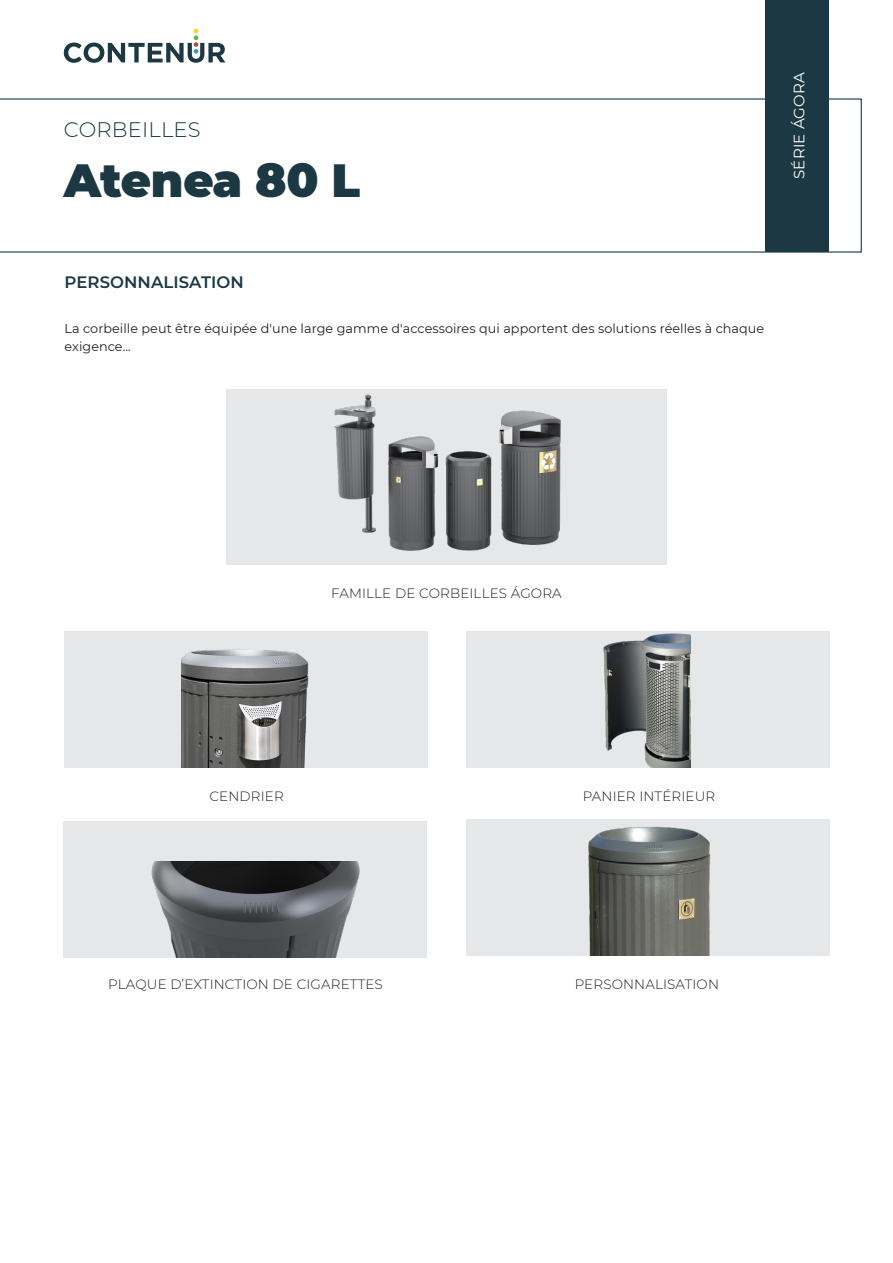
<style>
.page{position:relative;width:893px;height:1263px;background:#fff}
.page>*{position:absolute;margin:0;border:0;box-sizing:border-box;transform-origin:0 0}
.t1{font:900 46.5px "Montserrat";letter-spacing:-.015em;color:#1b3843}
.t2{font:300 21px "Montserrat";letter-spacing:.01em;color:#1b3843}
._02_TEX_GENERAL{font:600 16.5px "Montserrat";letter-spacing:.005em;color:#1b3843}
.t3{font:15px "Montserrat";letter-spacing:.01em;color:#fff}
.t4{font:300 13.5px "Montserrat";letter-spacing:.01em;color:#231f20}
._02_TEX_GENERAL-2{font:12.75px/18px "Montserrat";letter-spacing:.005em;color:#231f20}
</style>
<div class="page">
<svg style="left:64px;top:29px;width:161px;height:34px"></svg>
<svg style="left:0;top:98px;width:862px;height:155px"></svg>
<div style="left:765px;top:0;width:64px;height:252px;background:#1b3843"></div>
<div style="left:64px;top:821px;width:363px;height:137px;background:#e6e7e9"></div>
<img style="left:151px;top:861px;width:209px;height:97px">
<div style="left:467px;top:631px;width:363px;height:136px;background:#e6e7e9"></div>
<img style="left:603px;top:633px;width:87px;height:134px">
<div style="left:65px;top:631px;width:363px;height:136px;background:#e6e7e9"></div>
<img style="left:182px;top:649px;width:127px;height:118px">
<div style="left:467px;top:820px;width:363px;height:136px;background:#e6e7e9"></div>
<img style="left:588px;top:826px;width:123px;height:130px">
<div style="left:226px;top:389px;width:440px;height:175px;background:#e6e7e9"></div>
<img style="left:334px;top:394px;width:227px;height:157px">
<h2 class="t2" style="left:64px;top:116px;width:138px">CORBEILLES</h2>
<h1 class="t1" style="left:64px;top:146px;width:298px">Atenea 80 L</h1>
<p class="t3" style="left:789px;top:179px;width:108px;rotate:-90deg">SÉRIE ÁGORA</p>
<p class="_02_TEX_GENERAL" style="left:65px;top:270px;width:181px">PERSONNALISATION</p>
<p class="_02_TEX_GENERAL-2" style="left:65px;top:319px;width:701px">La corbeille peut être équipée d'une large gamme d'accessoires qui apportent des solutions réelles à chaque exigence...</p>
<p class="t4" style="left:331px;top:584px;width:232px">FAMILLE DE CORBEILLES ÁGORA</p>
<p class="t4" style="left:209px;top:787px;width:76px">CENDRIER</p>
<p class="t4" style="left:583px;top:786px;width:134px">PANIER INTÉRIEUR</p>
<p class="t4" style="left:108px;top:975px;width:276px">PLAQUE D’EXTINCTION DE CIGARETTES</p>
<p class="t4" style="left:575px;top:975px;width:146px">PERSONNALISATION</p>
</div>
